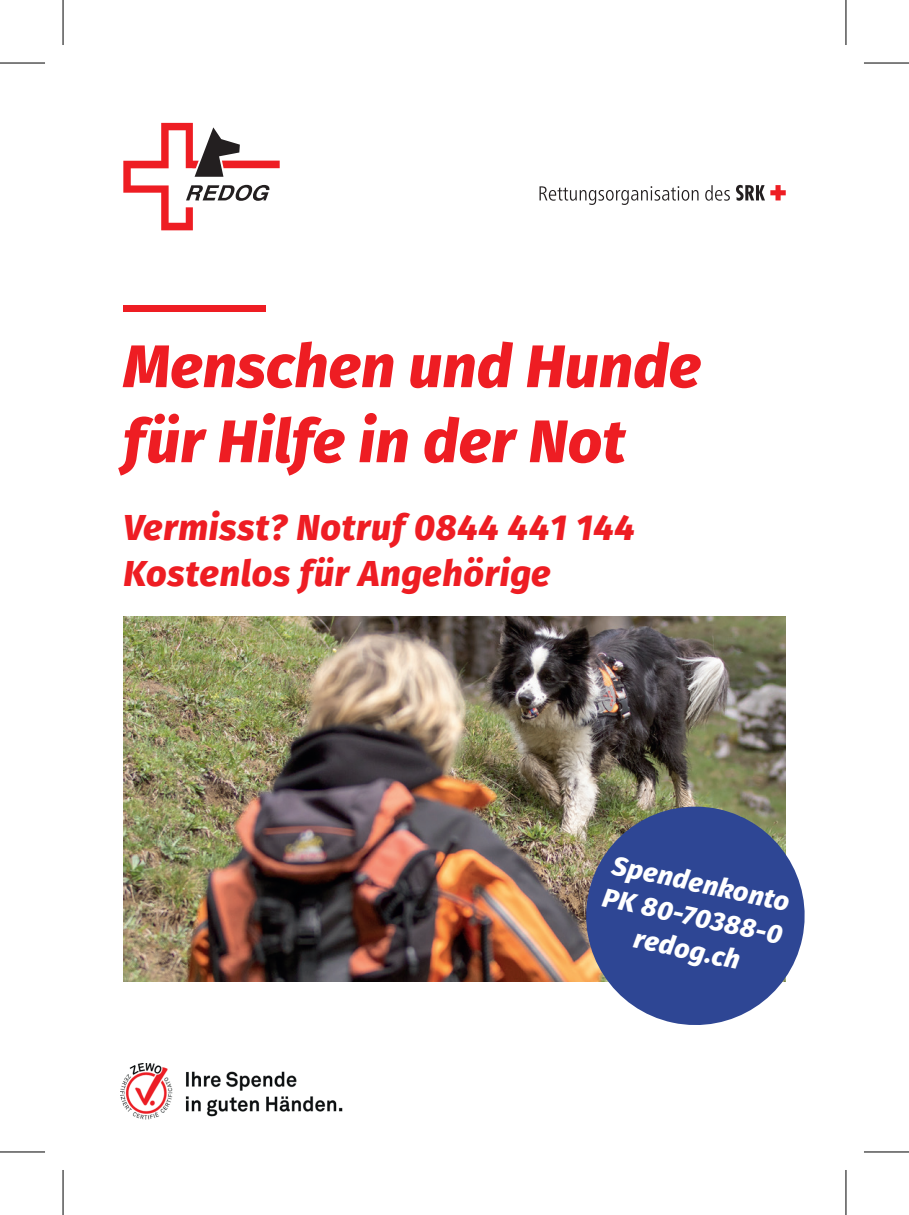
<style>
.page{position:relative;width:909px;height:1215px;background:#fff}
.page>*{position:absolute;margin:0;border:0;box-sizing:border-box;transform-origin:0 0}
.t1{font:italic 800 60px/75px "Fira Sans";letter-spacing:.005em;color:#ee1d23}
.t2{font:italic 800 36px/45px "Fira Sans";letter-spacing:.02em;color:#ee1d23}
.t3{font:italic 800 26.4px/33.6px "Fira Sans";color:#fff;text-align:center}
</style>
<div class="page">
<div style="left:123px;top:305px;width:143px;height:6px;background:#ee1d23"></div>
<svg style="left:123px;top:123px;width:157px;height:107px"></svg>
<img style="left:123px;top:616px;width:662px;height:365px">
<svg style="left:576px;top:796px;width:229px;height:229px;background:#59699b"></svg>
<svg style="left:770px;top:185px;width:15px;height:15px"></svg>
<svg style="left:539px;top:186px;width:65px;height:19px"></svg>
<svg style="left:605px;top:190px;width:8px;height:11px"></svg>
<svg style="left:616px;top:186px;width:63px;height:19px"></svg>
<svg style="left:681px;top:190px;width:8px;height:11px"></svg>
<svg style="left:691px;top:190px;width:7px;height:10px"></svg>
<svg style="left:705px;top:185px;width:24px;height:16px"></svg>
<svg style="left:736px;top:185px;width:28px;height:16px"></svg>
<img style="left:121px;top:1063px;width:221px;height:56px">
<svg style="left:846px;top:0;width:1px;height:45px"></svg>
<svg style="left:846px;top:1170px;width:1px;height:45px"></svg>
<hr style="left:0;top:62px;width:45px;height:2px;background:#000">
<hr style="left:863px;top:62px;width:45px;height:2px;background:#000">
<hr style="left:0;top:1151px;width:45px;height:1px;background:#000">
<hr style="left:863px;top:1151px;width:45px;height:1px;background:#000">
<hr style="left:62px;top:0;width:2px;height:45px;background:#000">
<hr style="left:62px;top:1170px;width:2px;height:45px;background:#000">
<hr style="left:845px;top:0;width:1px;height:45px;background:#000">
<hr style="left:845px;top:1170px;width:1px;height:45px;background:#000">
<h1 class="t1" style="left:123px;top:329px;width:579px">Menschen und Hunde für Hilfe in der Not</h1>
<p class="t2" style="left:123px;top:505px;width:513px">Vermisst? Notruf 0844 441 144<br>Kostenlos für Angehörige</p>
<p class="t3" style="left:613px;top:847px;width:185px;rotate:12deg">Spendenkonto<br>PK 80-70388-0 redog.ch</p>
</div>
